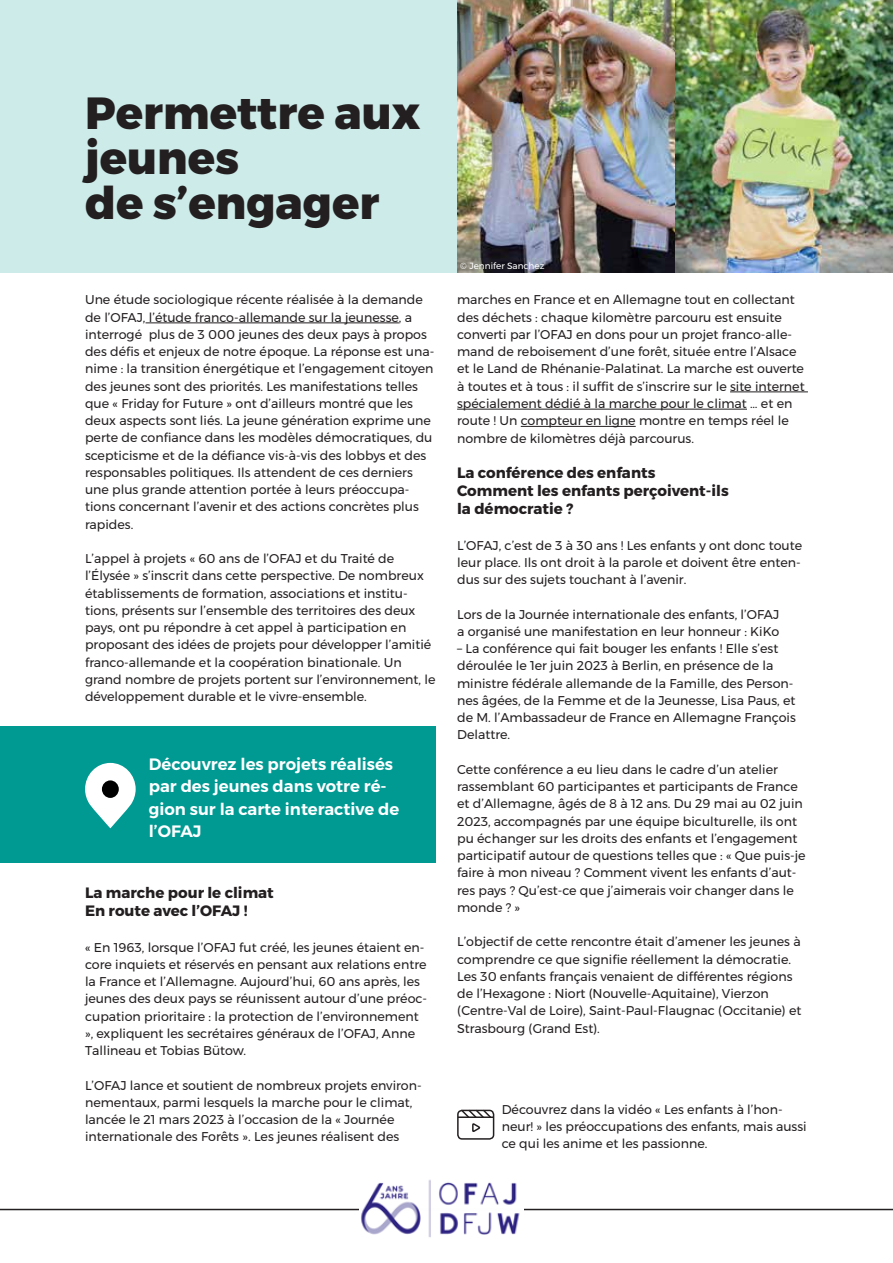
<style>
.page{position:relative;width:893px;height:1263px;background:#fff}
.page>*{position:absolute;margin:0;border:0;box-sizing:border-box;transform-origin:0 0}
.t1{font:800 45px/45px "Montserrat";color:#231f20}
.t2{font:600 16.5px/22.5px "Montserrat";color:#fff}
.t3{font:700 15px/18px "Montserrat";color:#231f20}
.t4{font:12.75px/17.2px "Montserrat";color:#231f20}
.t5{font:9px "Montserrat";color:#fff}
</style>
<div class="page">
<hr style="left:0;top:1209px;width:893px;height:1px;background:#231f20">
<img style="left:359px;top:1180px;width:164px;height:57px">
<div style="left:0;top:0;width:457px;height:272px;background:#ccebe9"></div>
<div style="left:0;top:726px;width:436px;height:137px;background:#009a93"></div>
<hr style="left:146px;top:323px;width:253px;height:1px;background:#231f20">
<hr style="left:730px;top:392px;width:78px;height:1px;background:#231f20">
<hr style="left:457px;top:409px;width:290px;height:1px;background:#231f20">
<hr style="left:521px;top:426px;width:115px;height:1px;background:#231f20">
<svg style="left:85px;top:763px;width:51px;height:65px"></svg>
<div style="left:102px;top:780px;width:17px;height:18px;background:#000;border-radius:50%"></div>
<img style="left:457px;top:0;width:436px;height:272px">
<div style="left:457px;top:1110px;width:37px;height:30px;border:2px solid #231f20;border-radius:4px"></div>
<hr style="left:458px;top:1116px;width:36px;height:2px;background:#231f20">
<svg style="left:460px;top:1109px;width:33px;height:25px"></svg>
<h1 class="t1" style="left:85px;top:90px;width:337px">Permettre aux jeunes<br>de s’engager</h1>
<p class="t4" style="left:85px;top:291px;width:351px">Une étude sociologique récente réalisée à la demande de l’OFAJ, l’étude franco-allemande sur la jeunesse, a interrogé plus de 3 000 jeunes des deux pays à propos des défis et enjeux de notre époque. La réponse est una&shy;nime : la transition énergétique et l’engagement citoyen des jeunes sont des priorités. Les manifestations telles que « Friday for Future » ont d’ailleurs montré que les deux aspects sont liés. La jeune génération exprime une perte de confiance dans les modèles démocratiques, du scepticisme et de la défiance vis-à-vis des lobbys et des responsables politiques. Ils attendent de ces derniers une plus grande attention portée à leurs préoccupa&shy;tions concernant l’avenir et des actions concrètes plus rapides.</p>
<p class="t4" style="left:85px;top:550px;width:352px">L’appel à projets « 60 ans de l’OFAJ et du Traité de l’Élysée » s’inscrit dans cette perspective. De nombreux établissements de formation, associations et institu&shy;tions, présents sur l’ensemble des territoires des deux pays, ont pu répondre à cet appel à participation en proposant des idées de projets pour développer l’amitié franco-allemande et la coopération binationale. Un grand nombre de projets portent sur l’environnement, le développement durable et le vivre-ensemble.</p>
<p class="t2" style="left:149px;top:753px;width:252px">Découvrez les projets réalisés par des jeunes dans votre ré&shy;gion sur la carte interactive de l’OFAJ</p>
<p class="t3" style="left:85px;top:884px;width:190px">La marche pour le climat<br>En route avec l’OFAJ !</p>
<p class="t4" style="left:85px;top:938px;width:344px">« En 1963, lorsque l’OFAJ fut créé, les jeunes étaient en&shy;core inquiets et réservés en pensant aux relations entre la France et l’Allemagne. Aujourd’hui, 60 ans après, les jeunes des deux pays se réunissent autour d’une préoc&shy;cupation prioritaire : la protection de l’environnement », expliquent les secrétaires généraux de l’OFAJ, Anne Tallineau et Tobias Bütow.</p>
<p class="t4" style="left:85px;top:1076px;width:338px">L’OFAJ lance et soutient de nombreux projets environ&shy;nementaux, parmi lesquels la marche pour le climat, lancée le 21 mars 2023 à l’occasion de la « Journée internationale des Forêts ». Les jeunes réalisent des</p>
<p class="t5" style="left:460px;top:259px;width:86px">© Jennifer Sanchez</p>
<p class="t4" style="left:457px;top:291px;width:349px">marches en France et en Allemagne tout en collectant des déchets : chaque kilomètre parcouru est ensuite converti par l’OFAJ en dons pour un projet franco-alle&shy;mand de reboisement d’une forêt, située entre l’Alsace et le Land de Rhénanie-Palatinat. La marche est ouverte à toutes et à tous : il suffit de s’inscrire sur le site internet spécialement dédié à la marche pour le climat … et en route ! Un compteur en ligne montre en temps réel le nombre de kilomètres déjà parcourus.</p>
<p class="t3" style="left:457px;top:464px;width:273px">La conférence des enfants<br>Comment les enfants perçoivent-ils la démocratie ?</p>
<p class="t4" style="left:457px;top:536px;width:346px;text-align:justify">L’OFAJ, c’est de 3 à 30 ans ! Les enfants y ont donc toute leur place. Ils ont droit à la parole et doivent être enten&shy;dus sur des sujets touchant à l’avenir.</p>
<p class="t4" style="left:457px;top:605px;width:324px">Lors de la Journée internationale des enfants, l’OFAJ a organisé une manifestation en leur honneur : KiKo</p>
<p class="t4" style="left:457px;top:640px;width:340px">– La conférence qui fait bouger les enfants ! Elle s’est déroulée le 1er juin 2023 à Berlin, en présence de la ministre fédérale allemande de la Famille, des Person&shy;nes âgées, de la Femme et de la Jeunesse, Lisa Paus, et de M. l’Ambassadeur de France en Allemagne François Delattre.</p>
<p class="t4" style="left:457px;top:761px;width:350px">Cette conférence a eu lieu dans le cadre d’un atelier rassemblant 60 participantes et participants de France et d’Allemagne, âgés de 8 à 12 ans. Du 29 mai au 02 juin 2023, accompagnés par une équipe biculturelle, ils ont pu échanger sur les droits des enfants et l’engagement participatif autour de questions telles que : « Que puis-je faire à mon niveau ? Comment vivent les enfants d’aut&shy;res pays ? Qu’est-ce que j’aimerais voir changer dans le monde ? »</p>
<p class="t4" style="left:457px;top:933px;width:346px">L’objectif de cette rencontre était d’amener les jeunes à comprendre ce que signifie réellement la démocratie.<br>Les 30 enfants français venaient de différentes régions de l’Hexagone : Niort (Nouvelle-Aquitaine), Vierzon (Centre-Val de Loire), Saint-Paul-Flaugnac (Occitanie) et Strasbourg (Grand Est).</p>
<p class="t4" style="left:502px;top:1100px;width:306px">Découvrez dans la vidéo « Les enfants à l’hon&shy;neur! » les préoccupations des enfants, mais aussi ce qui les anime et les passionne.</p>
</div>
